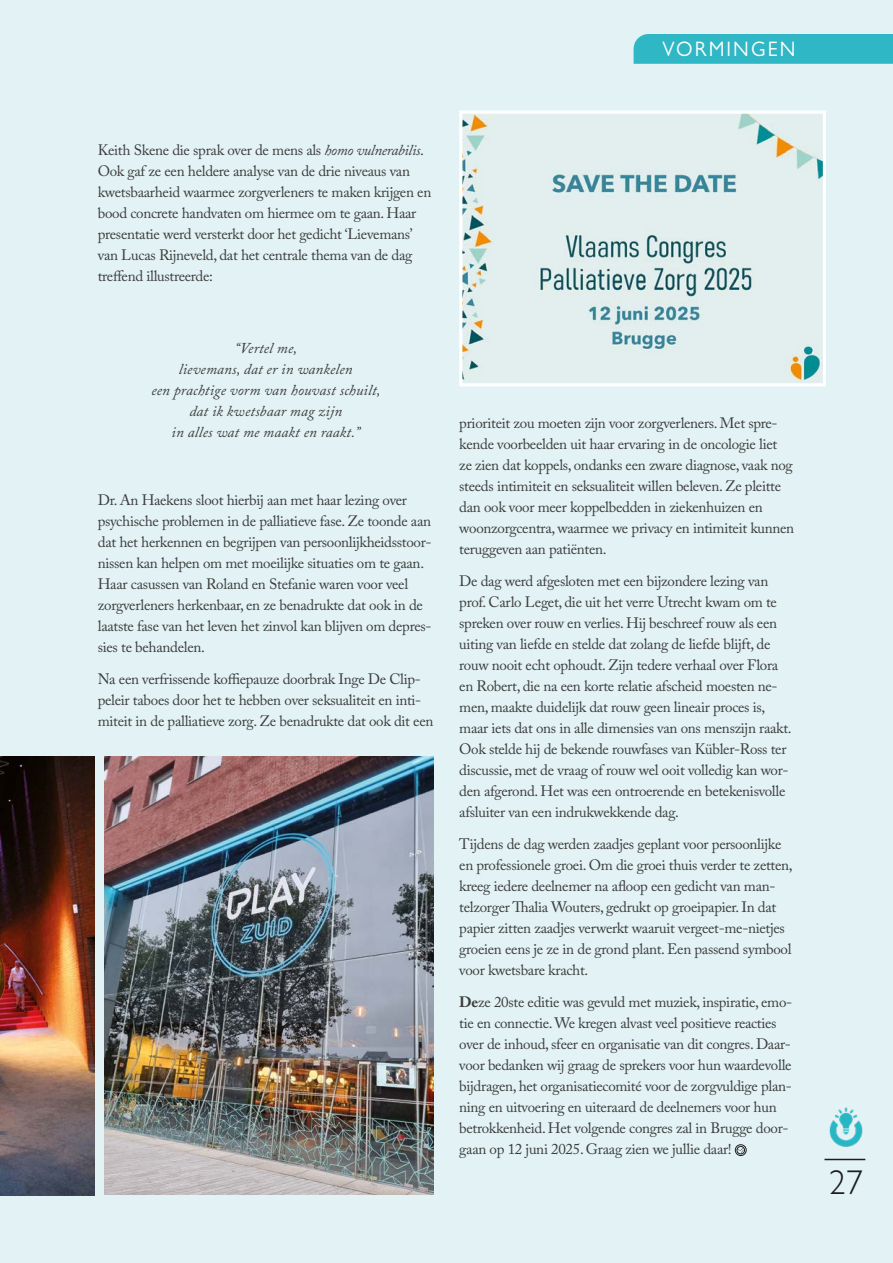
<style>
.page{position:relative;width:893px;height:1263px;background:#e2f2f5}
.page>*{position:absolute;margin:0;border:0;box-sizing:border-box;transform-origin:0 0}
.t1{font:300 34.5px "Gill Sans Nova";color:#1d1d1b}
.t2{font:21px "Gill Sans Nova";letter-spacing:.1em;color:#fff}
.t3{font:15px/21px "Adobe Caslon Pro";letter-spacing:-.02em;color:#3c3c3b}
.t4{font:italic 15px/21px "Adobe Caslon Pro";letter-spacing:.01em;color:#3c3c3b;text-align:center}
.s1{font-style:italic}
.s2{font-weight:700}
</style>
<div class="page">
<hr style="left:824px;top:1159px;width:41px;height:1px;background:#1d1d1b">
<div style="left:634px;top:34px;width:259px;height:30px;background:#2fb7c5"></div>
<svg style="left:737px;top:1146px;width:8px;height:8px"></svg>
<div style="left:735px;top:1144px;width:12px;height:12px;border:1px solid #1d1d1b;border-radius:50%"></div>
<div style="left:737px;top:1146px;width:8px;height:8px;border:1px solid #1d1d1b;border-radius:50%"></div>
<img style="left:829px;top:1107px;width:34px;height:40px">
<img style="left:0;top:756px;width:94px;height:439px">
<img style="left:105px;top:756px;width:329px;height:439px">
<img style="left:463px;top:115px;width:359px;height:267px">
<div style="left:459px;top:111px;width:367px;height:275px;border:3px solid #fff"></div>
<h2 class="t2" style="left:663px;top:36px;width:135px">VORMINGEN</h2>
<p class="t3" style="left:98px;top:139px;width:335px">Keith Skene die sprak over de mens als <span class="s1">homo vulnerabilis</span>.<br>Ook gaf ze een heldere analyse van de drie niveaus van kwetsbaarheid waarmee zorgverleners te maken krijgen en bood concrete handvaten om hiermee om te gaan. Haar presentatie werd versterkt door het gedicht ‘Lievemans’ van Lucas Rijneveld, dat het centrale thema van de dag treffend illustreerde:</p>
<p class="t4" style="left:151px;top:337px;width:231px">“Vertel me,<br>lievemans, dat er in wankelen<br>een prachtige vorm van houvast schuilt, dat ik kwetsbaar mag zijn<br>in alles wat me maakt en raakt.”</p>
<p class="t3" style="left:98px;top:489px;width:335px">Dr. An Haekens sloot hierbij aan met haar lezing over psychische problemen in de palliatieve fase. Ze toonde aan dat het herkennen en begrijpen van persoonlijkheidsstoor&shy;nissen kan helpen om met moeilijke situaties om te gaan.<br>Haar casussen van Roland en Stefanie waren voor veel zorgverleners herkenbaar, en ze benadrukte dat ook in de laatste fase van het leven het zinvol kan blijven om depres&shy;sies te behandelen.</p>
<p class="t3" style="left:98px;top:668px;width:337px">Na een verfrissende koffiepauze doorbrak Inge De Clip&shy;peleir taboes door het te hebben over seksualiteit en inti&shy;miteit in de palliatieve zorg. Ze benadrukte dat ook dit een</p>
<p class="t3" style="left:459px;top:412px;width:336px">prioriteit zou moeten zijn voor zorgverleners. Met spre&shy;kende voorbeelden uit haar ervaring in de oncologie liet<br>ze zien dat koppels, ondanks een zware diagnose, vaak nog steeds intimiteit en seksualiteit willen beleven. Ze pleitte dan ook voor meer koppelbedden in ziekenhuizen en woonzorgcentra, waarmee we privacy en intimiteit kunnen teruggeven aan patiënten.</p>
<p class="t3" style="left:459px;top:570px;width:334px">De dag werd afgesloten met een bijzondere lezing van prof. Carlo Leget, die uit het verre Utrecht kwam om te spreken over rouw en verlies. Hij beschreef rouw als een uiting van liefde en stelde dat zolang de liefde blijft, de rouw nooit echt ophoudt. Zijn tedere verhaal over Flora en Robert, die na een korte relatie afscheid moesten ne&shy;men, maakte duidelijk dat rouw geen lineair proces is, maar iets dat ons in alle dimensies van ons menszijn raakt.<br>Ook stelde hij de bekende rouwfases van Kübler-Ross ter discussie, met de vraag of rouw wel ooit volledig kan wor&shy;den afgerond. Het was een ontroerende en betekenisvolle afsluiter van een indrukwekkende dag.</p>
<p class="t3" style="left:459px;top:833px;width:335px">Tijdens de dag werden zaadjes geplant voor persoonlijke en professionele groei. Om die groei thuis verder te zetten, kreeg iedere deelnemer na afloop een gedicht van man&shy;telzorger Thalia Wouters, gedrukt op groeipapier. In dat papier zitten zaadjes verwerkt waaruit vergeet-me-nietjes groeien eens je ze in de grond plant. Een passend symbool voor kwetsbare kracht.</p>
<p class="t3" style="left:459px;top:992px;width:334px"><span class="s2">De</span>ze 20ste editie was gevuld met muziek, inspiratie, emo&shy;tie en connectie. We kregen alvast veel positieve reacties over de inhoud, sfeer en organisatie van dit congres. Daar&shy;voor bedanken wij graag de sprekers voor hun waardevolle bijdragen, het organisatiecomité voor de zorgvuldige plan&shy;ning en uitvoering en uiteraard de deelnemers voor hun betrokkenheid. Het volgende congres zal in Brugge door&shy;gaan op 12 juni 2025. Graag zien we jullie daar!</p>
<h1 class="t1" style="left:829px;top:1161px;width:36px">27</h1>
</div>
